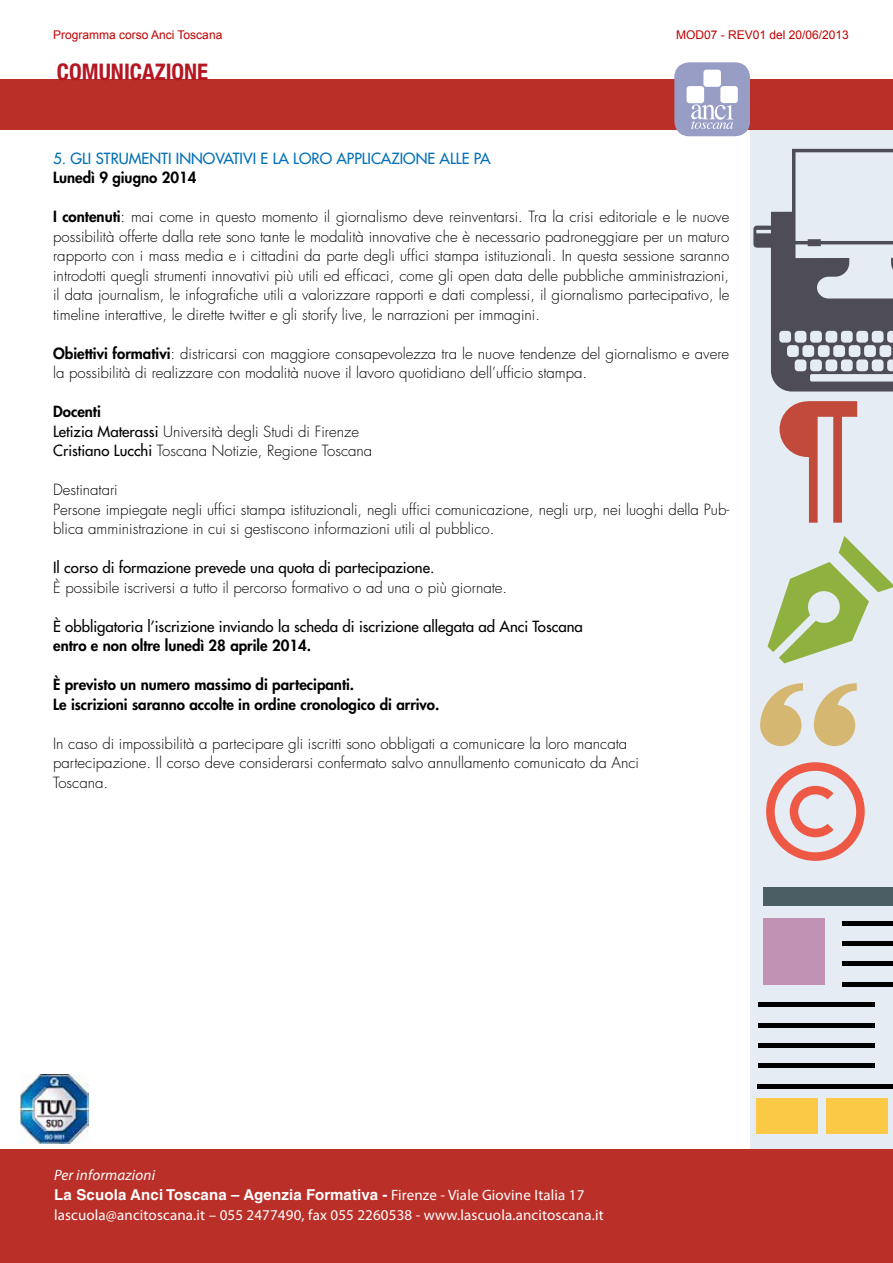
<style>
.page{position:relative;width:893px;height:1263px;background:#fff}
.page>*{position:absolute;margin:0;border:0;box-sizing:border-box;transform-origin:0 0}
.t1{font:700 condensed 22.8px "Helvetica Neue";color:#b51621}
.t2{font:300 15px/19.5px "Futura Std";color:#000}
.t3{font:800 15px/19.5px "Futura Std";color:#000}
.t4{font:500 15px "Futura Std";color:#000}
.t5{font:15px "Myriad Pro";letter-spacing:.01em;color:#fff}
.t6{font:700 15px "Helvetica LT Std";letter-spacing:.01em;color:#fff}
.t7{font:500 15px "Futura Std";color:#006fb7}
.t8{font:italic 15px "Myriad Pro";letter-spacing:.01em;color:#fff}
.t9{font:12px "Arial";color:#c00000}
.s1{font-weight:800}
.s2{font-weight:500}
.s3{font-family:"Myriad Pro";font-weight:400}
</style>
<div class="page">
<div style="left:750px;top:129px;width:143px;height:1120px;background:#e5ecf4"></div>
<div style="left:0;top:80px;width:893px;height:50px;background:#ba2f28"></div>
<div style="left:674px;top:62px;width:76px;height:74px;background:#979dc5;border-radius:15px"></div>
<div style="left:687px;top:86px;width:17px;height:17px;background:#fff;border-radius:3px"></div>
<div style="left:703px;top:70px;width:18px;height:17px;background:#fff;border-radius:3px"></div>
<div style="left:720px;top:86px;width:18px;height:17px;background:#fff;border-radius:3px"></div>
<svg style="left:691px;top:104px;width:42px;height:25px"></svg>
<div style="left:0;top:1240px;width:893px;height:23px;background:#ba2f28"></div>
<div style="left:0;top:1149px;width:893px;height:100px;background:#ba2f28"></div>
<svg style="left:20px;top:1074px;width:61px;height:70px"></svg>
<img style="left:20px;top:1075px;width:69px;height:68px">
<svg style="left:753px;top:149px;width:140px;height:242px"></svg>
<svg style="left:780px;top:401px;width:77px;height:122px"></svg>
<svg style="left:767px;top:536px;width:126px;height:127px"></svg>
<svg style="left:760px;top:683px;width:43px;height:63px"></svg>
<svg style="left:814px;top:683px;width:43px;height:63px"></svg>
<svg style="left:766px;top:762px;width:99px;height:99px"></svg>
<div style="left:763px;top:918px;width:62px;height:66px;background:#c192b4"></div>
<hr style="left:843px;top:921px;width:50px;height:4px;background:#000">
<div style="left:843px;top:941px;width:50px;height:5px;background:#000"></div>
<hr style="left:843px;top:962px;width:50px;height:4px;background:#000">
<hr style="left:843px;top:982px;width:50px;height:4px;background:#000">
<hr style="left:758px;top:1003px;width:117px;height:4px;background:#000">
<hr style="left:758px;top:1023px;width:117px;height:4px;background:#000">
<hr style="left:758px;top:1043px;width:117px;height:4px;background:#000">
<hr style="left:758px;top:1064px;width:117px;height:4px;background:#000">
<hr style="left:758px;top:1084px;width:135px;height:4px;background:#000">
<div style="left:756px;top:1099px;width:62px;height:35px;background:#fbc946"></div>
<div style="left:826px;top:1099px;width:61px;height:35px;background:#fbc946"></div>
<div style="left:763px;top:887px;width:130px;height:18px;background:#4b5e64"></div>
<p class="t9" style="left:53px;top:28px;width:171px">Programma corso Anci Toscana</p>
<p class="t9" style="left:676px;top:28px;width:174px">MOD07 - REV01 del 20/06/2013</p>
<h1 class="t1" style="left:57px;top:53px;width:153px">COMUNICAZIONE</h1>
<p class="t7" style="left:53px;top:149px;width:439px">5. GLI STRUMENTI INNOVATIVI E LA LORO APPLICAZIONE ALLE PA</p>
<p class="t3" style="left:53px;top:168px;width:145px">Lunedì 9 giugno 2014</p>
<p class="t2" style="left:53px;top:207px;width:678px;text-align:justify"><span class="s1">I contenuti</span>: mai come in questo momento il giornalismo deve reinventarsi. Tra la crisi editoriale e le nuove possibilità offerte dalla rete sono tante le modalità innovative che è necessario padroneggiare per un maturo rapporto con i mass media e i cittadini da parte degli uffici stampa istituzionali. In questa sessione saranno introdotti quegli strumenti innovativi più utili ed efficaci, come gli open data delle pubbliche amministrazioni, il data journalism, le infografiche utili a valorizzare rapporti e dati complessi, il giornalismo partecipativo, le timeline interattive, le dirette twitter e gli storify live, le narrazioni per immagini.</p>
<p class="t2" style="left:53px;top:344px;width:678px"><span class="s1">Obiettivi formativi</span>: districarsi con maggiore consapevolezza tra le nuove tendenze del giornalismo e avere la possibilità di realizzare con modalità nuove il lavoro quotidiano dell’ufficio stampa.</p>
<p class="t2" style="left:53px;top:402px;width:321px"><span class="s1">Docenti<br></span><span class="s2">Letizia Materassi</span> Università degli Studi di Firenze<br><span class="s2">Cristiano Lucchi</span> Toscana Notizie, Regione Toscana</p>
<p class="t2" style="left:53px;top:480px;width:678px">Destinatari<br>Persone impiegate negli uffici stampa istituzionali, negli uffici comunicazione, negli urp, nei luoghi della Pub&shy;blica amministrazione in cui si gestiscono informazioni utili al pubblico.</p>
<p class="t4" style="left:53px;top:558px;width:383px">Il corso di formazione prevede una quota di partecipazione.</p>
<p class="t2" style="left:53px;top:578px;width:455px">È possibile iscriversi a tutto il percorso formativo o ad una o più giornate.</p>
<p class="t4" style="left:53px;top:617px;width:531px">È obbligatoria l’iscrizione inviando la scheda di iscrizione allegata ad Anci Toscana</p>
<p class="t3" style="left:53px;top:636px;width:259px">entro e non oltre lunedì 28 aprile 2014.</p>
<p class="t3" style="left:53px;top:675px;width:388px">È previsto un numero massimo di partecipanti.<br>Le iscrizioni saranno accolte in ordine cronologico di arrivo.</p>
<p class="t2" style="left:53px;top:734px;width:587px">In caso di impossibilità a partecipare gli iscritti sono obbligati a comunicare la loro mancata partecipazione. Il corso deve considerarsi confermato salvo annullamento comunicato da Anci<br>Toscana.</p>
<p class="t8" style="left:54px;top:1166px;width:103px">Per informazioni</p>
<p class="t6" style="left:54px;top:1186px;width:532px">La Scuola Anci Toscana – Agenzia Formativa - <span class="s3">Firenze - Viale Giovine Italia 17</span></p>
<p class="t5" style="left:54px;top:1206px;width:551px">lascuola@ancitoscana.it – 055 2477490, fax 055 2260538 - www.lascuola.ancitoscana.it</p>
</div>
